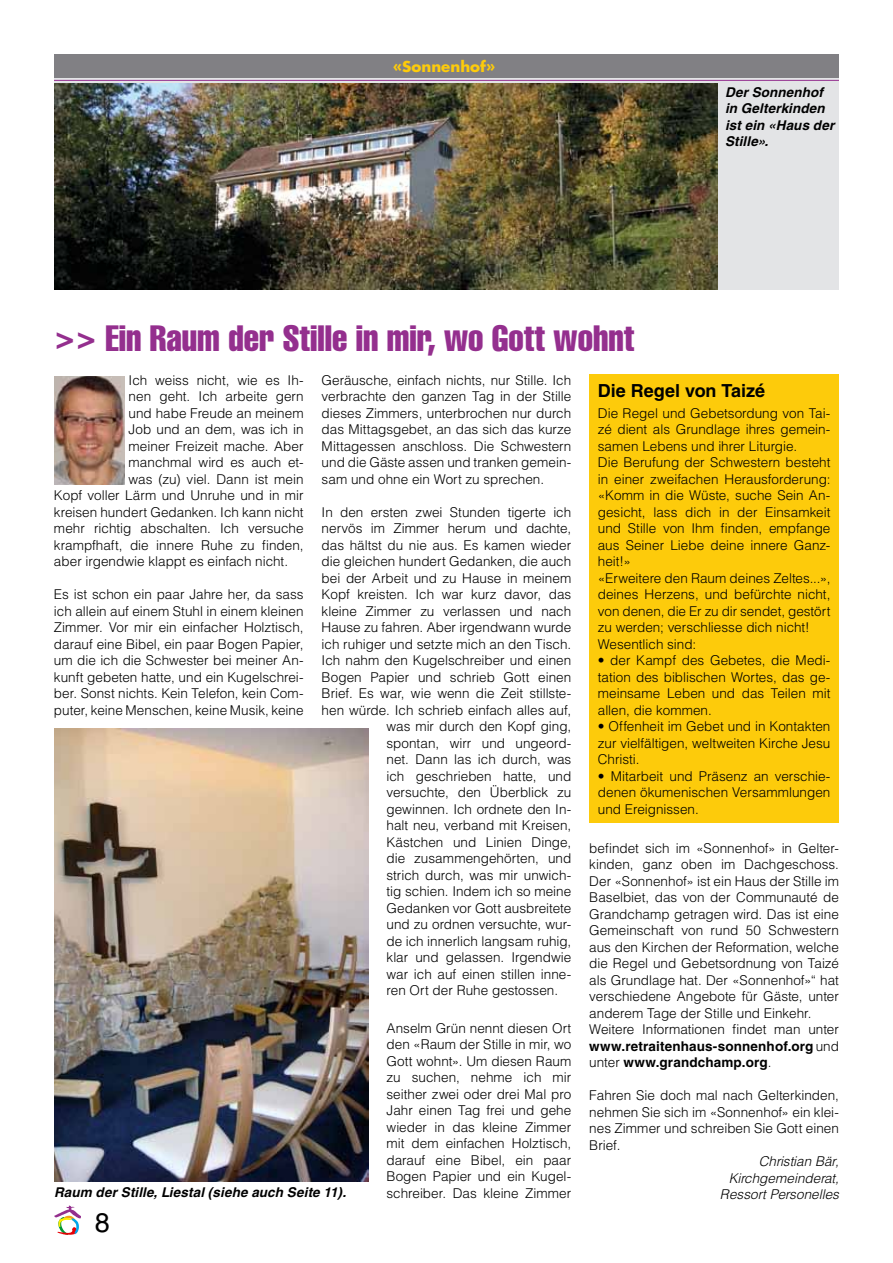
<style>
.page{position:relative;width:893px;height:1263px;background:#fff}
.page>*{position:absolute;margin:0;border:0;box-sizing:border-box;transform-origin:0 0}
.t1{font:extra-condensed 36px "Helvetica";color:#942f8e}
.t2{font:27px "Helvetica";color:#000}
.t3{font:700 18px "Helvetica";color:#000}
.t4{font:700 14.7px "Futura";color:#fdcb0b}
.t5{font:300 13.5px/16.5px "Helvetica";color:#000;text-align:justify}
.t6{font:italic 700 13.5px/16.5px "Helvetica";letter-spacing:.01em;color:#000}
.t7{font:italic 300 13.5px "Helvetica";color:#000}
.s1{font-weight:700}
</style>
<div class="page">
<svg style="left:54px;top:1205px;width:27px;height:30px"></svg>
<div style="left:589px;top:374px;width:250px;height:448px;background:#fdcb0b"></div>
<div style="left:54px;top:76px;width:785px;height:213px;background:#e3e4e6"></div>
<div style="left:54px;top:54px;width:785px;height:24px;background:#818084"></div>
<hr style="left:54px;top:80px;width:785px;height:1px;background:#942f8e">
<img style="left:54px;top:84px;width:663px;height:205px">
<img style="left:54px;top:376px;width:70px;height:109px">
<img style="left:54px;top:728px;width:315px;height:454px">
<p class="t4" style="left:393px;top:56px;width:103px">«Sonnenhof»</p>
<p class="t1" style="left:54px;top:315px;width:582px">&gt;&gt; Ein Raum der Stille in mir, wo Gott wohnt</p>
<p class="t6" style="left:725px;top:83px;width:111px">Der Sonnenhof in Gelterkinden ist ein «Haus der<br>Stille».</p>
<p class="t5" style="left:322px;top:371px;width:251px">Geräusche, einfach nichts, nur Stille. Ich verbrachte den ganzen Tag in der Stille dieses Zimmers, unterbrochen nur durch das Mittagsgebet, an das sich das kurze Mittagessen anschloss. Die Schwestern und die Gäste assen und tranken gemein&shy;sam und ohne ein Wort zu sprechen.</p>
<p class="t5" style="left:322px;top:503px;width:251px">In den ersten zwei Stunden tigerte ich</p>
<p class="t5" style="left:322px;top:520px;width:251px">nervös im Zimmer herum und dachte,</p>
<p class="t5" style="left:322px;top:536px;width:251px">das hältst du nie aus. Es kamen wieder</p>
<p class="t5" style="left:322px;top:553px;width:251px">die gleichen hundert Gedanken, die auch</p>
<p class="t5" style="left:322px;top:569px;width:251px">bei der Arbeit und zu Hause in meinem</p>
<p class="t5" style="left:322px;top:586px;width:251px">Kopf kreisten. Ich war kurz davor, das</p>
<p class="t5" style="left:322px;top:602px;width:251px">kleine Zimmer zu verlassen und nach</p>
<p class="t5" style="left:322px;top:619px;width:251px">Hause zu fahren. Aber irgendwann wurde</p>
<p class="t5" style="left:322px;top:635px;width:251px">ich ruhiger und setzte mich an den Tisch.</p>
<p class="t5" style="left:322px;top:652px;width:251px">Ich nahm den Kugelschreiber und einen</p>
<p class="t5" style="left:322px;top:668px;width:251px">Bogen Papier und schrieb Gott einen</p>
<p class="t5" style="left:322px;top:685px;width:251px">Brief. Es war, wie wenn die Zeit stillste-</p>
<p class="t5" style="left:322px;top:701px;width:251px">hen würde. Ich schrieb einfach alles auf,</p>
<p class="t5" style="left:386px;top:718px;width:186px">was mir durch den Kopf ging,</p>
<p class="t5" style="left:386px;top:734px;width:186px">spontan, wirr und ungeord-</p>
<p class="t5" style="left:386px;top:751px;width:186px">net. Dann las ich durch, was</p>
<p class="t5" style="left:386px;top:767px;width:186px">ich geschrieben hatte, und</p>
<p class="t5" style="left:386px;top:784px;width:186px">versuchte, den Überblick zu</p>
<p class="t5" style="left:386px;top:800px;width:186px">gewinnen. Ich ordnete den In-</p>
<p class="t5" style="left:386px;top:817px;width:186px">halt neu, verband mit Kreisen,</p>
<p class="t5" style="left:386px;top:833px;width:186px">Kästchen und Linien Dinge,</p>
<p class="t5" style="left:386px;top:850px;width:186px">die zusammengehörten, und</p>
<p class="t5" style="left:386px;top:866px;width:186px">strich durch, was mir unwich-</p>
<p class="t5" style="left:386px;top:883px;width:186px">tig schien. Indem ich so meine</p>
<p class="t5" style="left:386px;top:899px;width:186px">Gedanken vor Gott ausbreitete</p>
<p class="t5" style="left:386px;top:916px;width:186px">und zu ordnen versuchte, wur-</p>
<p class="t5" style="left:386px;top:932px;width:186px">de ich innerlich langsam ruhig,</p>
<p class="t5" style="left:386px;top:949px;width:186px">klar und gelassen. Irgendwie</p>
<p class="t5" style="left:386px;top:965px;width:186px">war ich auf einen stillen inne-</p>
<p class="t5" style="left:386px;top:982px;width:173px">ren Ort der Ruhe gestossen.</p>
<p class="t5" style="left:386px;top:1019px;width:186px">Anselm Grün nennt diesen Ort den «Raum der Stille in mir, wo Gott wohnt». Um diesen Raum zu suchen, nehme ich mir seither zwei oder drei Mal pro Jahr einen Tag frei und gehe wieder in das kleine Zimmer mit dem einfachen Holztisch, darauf eine Bibel, ein paar Bogen Papier und ein Kugel&shy;schreiber. Das kleine Zimmer</p>
<p class="t5" style="left:129px;top:371px;width:177px">Ich weiss nicht, wie es Ih-</p>
<p class="t5" style="left:129px;top:388px;width:177px">nen geht. Ich arbeite gern</p>
<p class="t5" style="left:129px;top:404px;width:177px">und habe Freude an meinem</p>
<p class="t5" style="left:129px;top:421px;width:177px">Job und an dem, was ich in</p>
<p class="t5" style="left:129px;top:437px;width:176px">meiner Freizeit mache. Aber</p>
<p class="t5" style="left:129px;top:454px;width:177px">manchmal wird es auch et-</p>
<p class="t5" style="left:129px;top:470px;width:176px">was (zu) viel. Dann ist mein</p>
<p class="t5" style="left:54px;top:487px;width:251px">Kopf voller Lärm und Unruhe und in mir</p>
<p class="t5" style="left:54px;top:503px;width:251px">kreisen hundert Gedanken. Ich kann nicht</p>
<p class="t5" style="left:54px;top:520px;width:251px">mehr richtig abschalten. Ich versuche</p>
<p class="t5" style="left:54px;top:536px;width:251px">krampfhaft, die innere Ruhe zu finden,</p>
<p class="t5" style="left:54px;top:553px;width:236px">aber irgendwie klappt es einfach nicht.</p>
<p class="t5" style="left:54px;top:586px;width:251px">Es ist schon ein paar Jahre her, da sass ich allein auf einem Stuhl in einem kleinen Zimmer. Vor mir ein einfacher Holztisch, darauf eine Bibel, ein paar Bogen Papier, um die ich die Schwester bei meiner An&shy;kunft gebeten hatte, und ein Kugelschrei&shy;ber. Sonst nichts. Kein Telefon, kein Com&shy;puter, keine Menschen, keine Musik, keine</p>
<p class="t6" style="left:54px;top:1184px;width:294px">Raum der Stille, Liestal (siehe auch Seite 11).</p>
<p class="t2" style="left:95px;top:1207px;width:17px">8</p>
<p class="t3" style="left:598px;top:379px;width:169px">Die Regel von Taizé</p>
<p class="t5" style="left:598px;top:404px;width:234px;text-align:left">Die Regel und Gebetsordung von Tai&shy;zé dient als Grundlage ihres gemein&shy;samen Lebens und ihrer Liturgie.<br>Die Berufung der Schwestern besteht in einer zweifachen Herausforderung: «Komm in die Wüste, suche Sein An&shy;gesicht, lass dich in der Einsamkeit und Stille von Ihm finden, empfange aus Seiner Liebe deine innere Ganz&shy;heit!»<br>«Erweitere den Raum deines Zeltes...», deines Herzens, und befürchte nicht, von denen, die Er zu dir sendet, gestört zu werden; verschliesse dich nicht!<br>Wesentlich sind:</p>
<p class="t5" style="left:598px;top:652px;width:234px">• der Kampf des Gebetes, die Medi&shy;tation des biblischen Wortes, das ge&shy;meinsame Leben und das Teilen mit allen, die kommen.</p>
<p class="t5" style="left:598px;top:718px;width:234px">• Offenheit im Gebet und in Kontakten zur vielfältigen, weltweiten Kirche Jesu Christi.</p>
<p class="t5" style="left:598px;top:767px;width:234px">• Mitarbeit und Präsenz an verschie&shy;denen ökumenischen Versammlungen und Ereignissen.</p>
<p class="t5" style="left:589px;top:839px;width:251px;text-align:left">befindet sich im «Sonnenhof» in Gelter&shy;kinden, ganz oben im Dachgeschoss.<br>Der «Sonnenhof» ist ein Haus der Stille im Baselbiet, das von der Communauté de Grandchamp getragen wird. Das ist eine Gemeinschaft von rund 50 Schwestern aus den Kirchen der Reformation, welche die Regel und Gebetsordnung von Taizé als Grundlage hat. Der «Sonnenhof»“ hat verschiedene Angebote für Gäste, unter anderem Tage der Stille und Einkehr.<br>Weitere Informationen findet man unter <span class="s1">www.retraitenhaus-sonnenhof.org</span> und unter <span class="s1">www.grandchamp.org</span>.</p>
<p class="t5" style="left:589px;top:1087px;width:251px">Fahren Sie doch mal nach Gelterkinden,</p>
<p class="t5" style="left:589px;top:1103px;width:251px">nehmen Sie sich im «Sonnenhof» ein klei-</p>
<p class="t5" style="left:589px;top:1120px;width:251px">nes Zimmer und schreiben Sie Gott einen</p>
<p class="t5" style="left:589px;top:1136px;width:33px">Brief.</p>
<p class="t7" style="left:759px;top:1153px;width:82px">Christian Bär,</p>
<p class="t7" style="left:729px;top:1169px;width:112px">Kirchgemeinderat,</p>
<p class="t7" style="left:720px;top:1186px;width:121px">Ressort Personelles</p>
</div>
